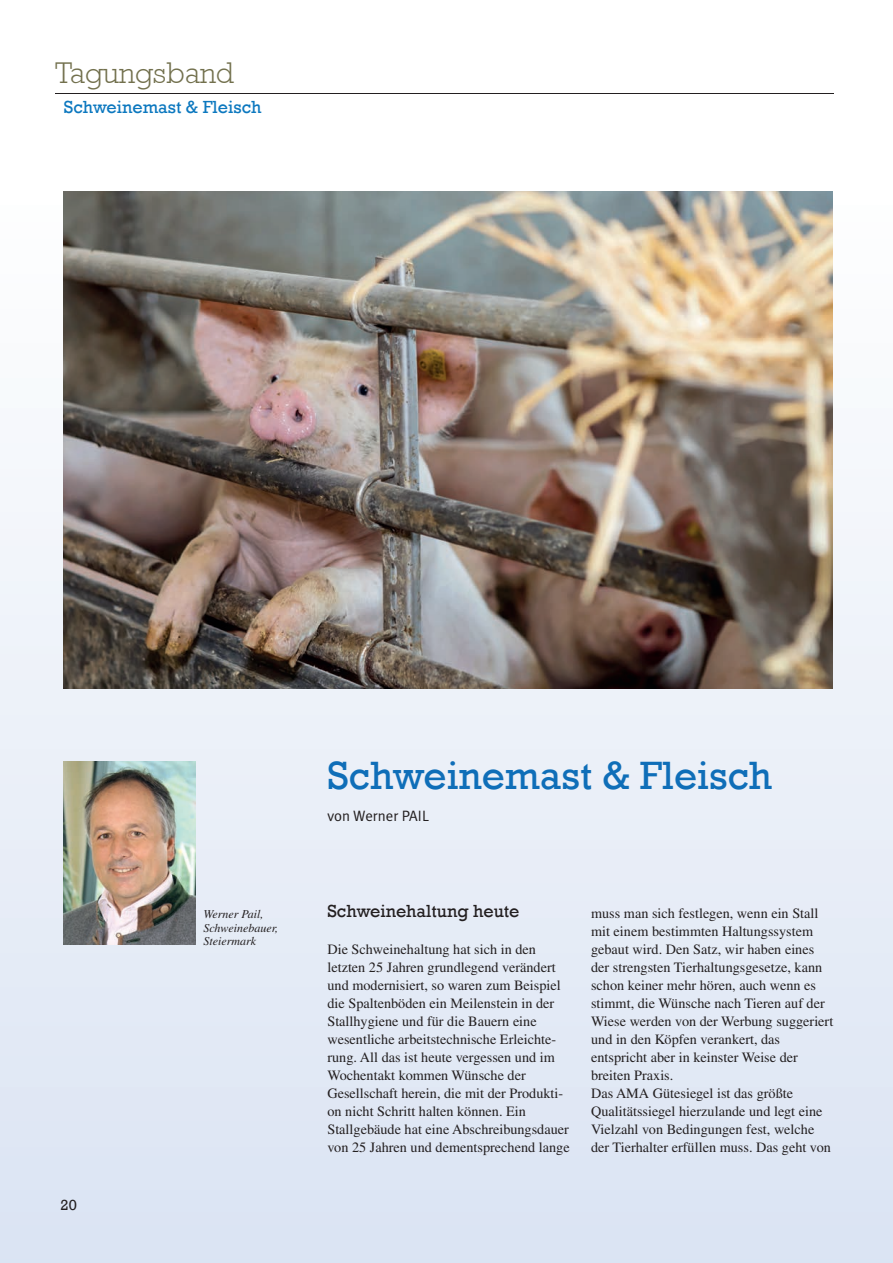
<style>
.page{position:relative;width:893px;height:1263px;background:#fff}
.page>*{position:absolute;margin:0;border:0;box-sizing:border-box;transform-origin:0 0}
.t1{font:40.5px "Rockwell";color:#0f6eb8}
.t2{font:300 30px "Rockwell";color:#72704d}
.t3{font:18px "Rockwell";color:#0c78bf}
.t4{font:18px "Rockwell";color:#231f20}
.t5{font:15px "Meta Plus";color:#231f20}
.t6{font:15px "Rockwell";color:#231f20}
.t7{font:14.25px/18px "Times LT Std";color:#231f20}
.t8{font:italic 12px/13.5px "Times LT Std";color:#231f20}
</style>
<div class="page">
<div style="left:0;top:195px;width:893px;height:1068px;background:linear-gradient(to bottom,#fdfcfc,#dbe4f3)"></div>
<hr style="left:55px;top:93px;width:778px;height:1px;background:#231f20">
<img style="left:64px;top:761px;width:132px;height:183px">
<img style="left:64px;top:191px;width:768px;height:498px">
<h2 class="t2" style="left:55px;top:56px;width:180px">Tagungsband</h2>
<p class="t3" style="left:64px;top:97px;width:199px">Schweinemast &amp; Fleisch</p>
<p class="t6" style="left:61px;top:1196px;width:18px">20</p>
<p class="t8" style="left:203px;top:907px;width:76px">Werner Pail,<br>Schweinebauer,<br>Steiermark</p>
<h1 class="t1" style="left:327px;top:752px;width:446px">Schweinemast &amp; Fleisch</h1>
<p class="t5" style="left:327px;top:807px;width:103px">von Werner PAIL</p>
<p class="t4" style="left:327px;top:901px;width:194px">Schweinehaltung heute</p>
<p class="t7" style="left:327px;top:940px;width:244px">Die Schweinehaltung hat sich in den letzten 25 Jahren grundlegend verändert und modernisiert, so waren zum Beispiel die Spaltenböden ein Meilenstein in der Stallhygiene und für die Bauern eine wesentliche arbeitstechnische Erleichte&shy;rung. All das ist heute vergessen und im Wochentakt kommen Wünsche der Gesellschaft herein, die mit der Produkti&shy;on nicht Schritt halten können. Ein Stallgebäude hat eine Abschreibungsdauer von 25 Jahren und dementsprechend lange</p>
<p class="t7" style="left:591px;top:904px;width:244px">muss man sich festlegen, wenn ein Stall mit einem bestimmten Haltungssystem gebaut wird. Den Satz, wir haben eines der strengsten Tierhaltungsgesetze, kann schon keiner mehr hören, auch wenn es stimmt, die Wünsche nach Tieren auf der Wiese werden von der Werbung suggeriert und in den Köpfen verankert, das entspricht aber in keinster Weise der breiten Praxis.<br>Das AMA Gütesiegel ist das größte Qualitätssiegel hierzulande und legt eine Vielzahl von Bedingungen fest, welche der Tierhalter erfüllen muss. Das geht von</p>
</div>
